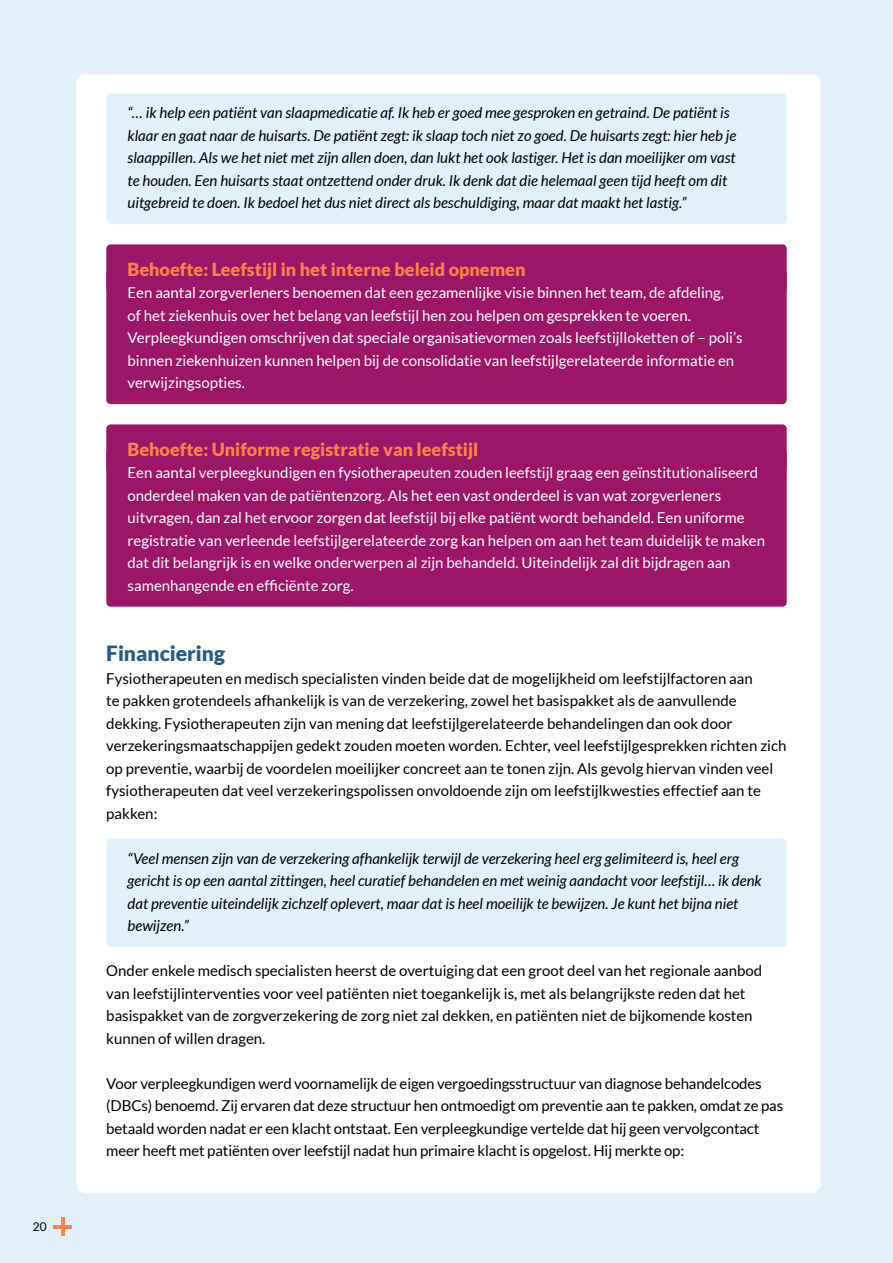
<style>
.page{position:relative;width:893px;height:1263px;background:#e1f0f9}
.page>*{position:absolute;margin:0;border:0;box-sizing:border-box;transform-origin:0 0}
.t1{font:900 21px "Lato";color:#245b88}
.t2{font:900 18px "Lato";color:#ff8148}
.t3{font:15px/22.5px "Lato";color:#000}
.t4{font:15px/22.5px "Lato";color:#fff}
.t5{font:italic 15px/22.5px "Lato";color:#000}
.t6{font:12px "Lato";color:#000}
</style>
<div class="page">
<div style="left:77px;top:74px;width:744px;height:1119px;background:#fff;border-radius:9px"></div>
<hr style="left:61px;top:1218px;width:3px;height:18px;background:#ff8148">
<hr style="left:54px;top:1225px;width:18px;height:3px;background:#ff8148">
<div style="left:106px;top:94px;width:681px;height:130px;background:#e1f0f9;border-radius:4px"></div>
<div style="left:106px;top:244px;width:681px;height:48px;background:#9b1666;border-radius:4px"></div>
<div style="left:106px;top:269px;width:681px;height:135px;background:#9b1666;border-radius:4px"></div>
<div style="left:106px;top:424px;width:681px;height:48px;background:#9b1666;border-radius:4px"></div>
<div style="left:106px;top:449px;width:681px;height:158px;background:#9b1666;border-radius:4px"></div>
<div style="left:106px;top:839px;width:681px;height:108px;background:#e1f0f9;border-radius:4px"></div>
<p class="t6" style="left:33px;top:1220px;width:15px">20</p>
<p class="t5" style="left:128px;top:102px;width:610px">“… ik help een patiënt van slaapmedicatie af. Ik heb er goed mee gesproken en getraind. De patiënt is klaar en gaat naar de huisarts. De patiënt zegt: ik slaap toch niet zo goed. De huisarts zegt: hier heb je slaappillen. Als we het niet met zijn allen doen, dan lukt het ook lastiger. Het is dan moeilijker om vast te houden. Een huisarts staat ontzettend onder druk. Ik denk dat die helemaal geen tijd heeft om dit uitgebreid te doen. Ik bedoel het dus niet direct als beschuldiging, maar dat maakt het lastig.”</p>
<p class="t2" style="left:128px;top:259px;width:399px">Behoefte: Leefstijl in het interne beleid opnemen</p>
<p class="t4" style="left:128px;top:282px;width:617px">Een aantal zorgverleners benoemen dat een gezamenlijke visie binnen het team, de afdeling,<br>of het ziekenhuis over het belang van leefstijl hen zou helpen om gesprekken te voeren.<br>Verpleegkundigen omschrijven dat speciale organisatievormen zoals leefstijlloketten of – poli’s binnen ziekenhuizen kunnen helpen bij de consolidatie van leefstijlgerelateerde informatie en verwijzingsopties.</p>
<p class="t2" style="left:128px;top:439px;width:352px">Behoefte: Uniforme registratie van leefstijl</p>
<p class="t4" style="left:128px;top:462px;width:639px">Een aantal verpleegkundigen en fysiotherapeuten zouden leefstijl graag een geïnstitutionaliseerd onderdeel maken van de patiëntenzorg. Als het een vast onderdeel is van wat zorgverleners uitvragen, dan zal het ervoor zorgen dat leefstijl bij elke patiënt wordt behandeld. Een uniforme registratie van verleende leefstijlgerelateerde zorg kan helpen om aan het team duidelijk te maken dat dit belangrijk is en welke onderwerpen al zijn behandeld. Uiteindelijk zal dit bijdragen aan samenhangende en efficiënte zorg.</p>
<h1 class="t1" style="left:106px;top:641px;width:120px">Financiering</h1>
<p class="t3" style="left:106px;top:667px;width:682px">Fysiotherapeuten en medisch specialisten vinden beide dat de mogelijkheid om leefstijlfactoren aan<br>te pakken grotendeels afhankelijk is van de verzekering, zowel het basispakket als de aanvullende dekking. Fysiotherapeuten zijn van mening dat leefstijlgerelateerde behandelingen dan ook door verzekeringsmaatschappijen gedekt zouden moeten worden. Echter, veel leefstijlgesprekken richten zich op preventie, waarbij de voordelen moeilijker concreet aan te tonen zijn. Als gevolg hiervan vinden veel fysiotherapeuten dat veel verzekeringspolissen onvoldoende zijn om leefstijlkwesties effectief aan te pakken:</p>
<p class="t5" style="left:128px;top:847px;width:636px">“Veel mensen zijn van de verzekering afhankelijk terwijl de verzekering heel erg gelimiteerd is, heel erg gericht is op een aantal zittingen, heel curatief behandelen en met weinig aandacht voor leefstijl… ik denk dat preventie uiteindelijk zichzelf oplevert, maar dat is heel moeilijk te bewijzen. Je kunt het bijna niet bewijzen.”</p>
<p class="t3" style="left:106px;top:959px;width:657px">Onder enkele medisch specialisten heerst de overtuiging dat een groot deel van het regionale aanbod van leefstijlinterventies voor veel patiënten niet toegankelijk is, met als belangrijkste reden dat het basispakket van de zorgverzekering de zorg niet zal dekken, en patiënten niet de bijkomende kosten kunnen of willen dragen.</p>
<p class="t3" style="left:106px;top:1072px;width:678px">Voor verpleegkundigen werd voornamelijk de eigen vergoedingsstructuur van diagnose behandelcodes (DBCs) benoemd. Zij ervaren dat deze structuur hen ontmoedigt om preventie aan te pakken, omdat ze pas betaald worden nadat er een klacht ontstaat. Een verpleegkundige vertelde dat hij geen vervolgcontact meer heeft met patiënten over leefstijl nadat hun primaire klacht is opgelost. Hij merkte op:</p>
</div>
